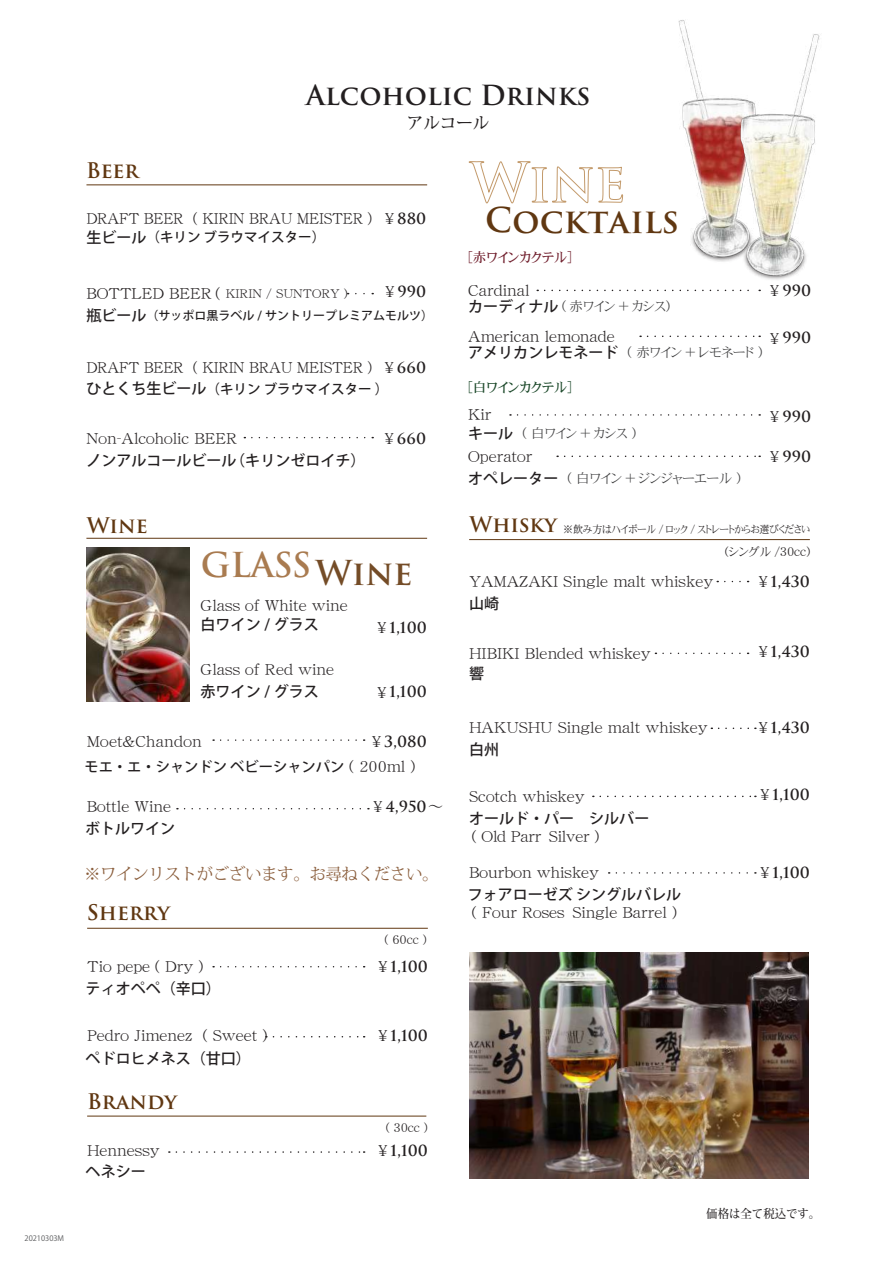
<style>
.page{position:relative;width:894px;height:1263px;background:#fff}
.page>*{position:absolute;margin:0;border:0;box-sizing:border-box;transform-origin:0 0}
.t1{font:600 33.45px "Trajan Pro 3";color:#a97b50}
.t2{font:600 33.45px "Trajan Pro 3";letter-spacing:-.005em;color:#603711}
.t3{font:600 27px "Trajan Pro 3";color:#231f20}
.t4{font:600 21px "Trajan Pro 3";color:#603711}
.t5{font:16.5px "Koz Min Pro";letter-spacing:-.025em;color:#8a5d3b}
.t6{font:500 16.5px "Koz Min Pr 6 N";color:#231f20}
.t7{font:15px "DFHS Mincho W3 WING RKSJ H";letter-spacing:.015em;color:#231f20}
.t8{font:600 15px "Trajan Pro 3";color:#231f20}
.t9{font:500 15px "Koz Go Pro";color:#231f20}
.t10{font:15px "DFHS Mincho W3 WING RKSJ H";letter-spacing:.015em;color:#231f20;scale:.95 1}
.t11{font:500 14.25px "Koz Go Pro";color:#231f20}
.t12{font:13.5px "DFHS Mincho W3 WING RKSJ H";color:#3e3e3f}
.t13{font:500 13.5px "Koz Go Pro";color:#231f20}
.t14{font:13.5px "DFHS Mincho W5 WING RKSJ H";color:#71202e}
.t15{font:13.5px "DFHS Mincho W5 WING RKSJ H";color:#1b4829}
.t16{font:12px "DFHS Mincho W3 WING RKSJ H";color:#231f20}
.t17{font:500 12px "Koz Go Pro";color:#231f20}
.t18{font:500 12px "Koz Min Pr 6 N";color:#231f20;scale:.95 1}
.t19{font:10.5px "DFHS Mincho W3 WING RKSJ H";color:#231f20;scale:.95 1}
.t20{font:7.5px "Koz Go Pr 6 N";color:#57585a}
.s1{font-size:15px}
.s2{font-family:"Koz Min Pr 6 N";font-weight:400}
.s3{font-family:"Koz Go Pro";font-weight:500;font-size:15px;color:#231f20}
.s4{font-family:"Koz Min Pr 6 N"}
.s5{font-family:"Trajan Pro 3";font-weight:600}
.s6{color:#744c27}
.s7{font-family:"DFHS Mincho W3 WING RKSJ H";font-weight:400;font-size:15px}
</style>
<div class="page">
<svg style="left:252px;top:437px;width:121px;height:1px"></svg>
<svg style="left:220px;top:739px;width:144px;height:2px"></svg>
<svg style="left:184px;top:808px;width:185px;height:1px"></svg>
<hr style="left:86px;top:184px;width:341px;height:1px;background:#603711">
<hr style="left:86px;top:538px;width:341px;height:1px;background:#603711">
<svg style="left:468px;top:161px;width:155px;height:43px"></svg>
<svg style="left:662px;top:653px;width:86px;height:1px"></svg>
<svg style="left:718px;top:727px;width:37px;height:2px"></svg>
<svg style="left:600px;top:796px;width:155px;height:1px"></svg>
<svg style="left:616px;top:872px;width:139px;height:2px"></svg>
<svg style="left:220px;top:966px;width:144px;height:1px"></svg>
<svg style="left:273px;top:1036px;width:91px;height:1px"></svg>
<svg style="left:176px;top:1151px;width:188px;height:2px"></svg>
<hr style="left:469px;top:539px;width:340px;height:1px;background:#603711">
<hr style="left:87px;top:928px;width:340px;height:1px;background:#603711">
<hr style="left:87px;top:1116px;width:339px;height:1px;background:#603711">
<svg style="left:544px;top:290px;width:145px;height:1px"></svg>
<svg style="left:517px;top:414px;width:242px;height:2px"></svg>
<svg style="left:564px;top:456px;width:195px;height:1px"></svg>
<svg style="left:647px;top:336px;width:112px;height:1px"></svg>
<img style="left:469px;top:952px;width:339px;height:226px">
<img style="left:86px;top:547px;width:103px;height:154px">
<img style="left:678px;top:20px;width:11px;height:124px">
<img style="left:689px;top:34px;width:131px;height:257px">
<p class="t20" style="left:25px;top:1234px;width:41px">20210303M</p>
<h3 class="t4" style="left:86px;top:155px;width:54px">Beer</h3>
<h2 class="t3" style="left:306px;top:76px;width:285px">Alcoholic Drinks</h2>
<p class="t6" style="left:406px;top:114px;width:84px">アルコール</p>
<p class="t10" style="left:86px;top:211px;width:305px">DRAFT BEER （ KIRIN BRAU MEISTER ）</p>
<p class="t13" style="left:86px;top:229px;width:240px"><span class="s1">生ビール</span>（キリン ブラウマイスター）</p>
<p class="t8" style="left:382px;top:208px;width:46px"><span class="s2">￥</span>880</p>
<h1 class="t2" style="left:485px;top:197px;width:195px">Cocktails</h1>
<p class="t14" style="left:466px;top:251px;width:109px">［赤ワインカクテル］</p>
<p class="t7" style="left:468px;top:283px;width:62px">Cardinal</p>
<p class="t7" style="left:468px;top:329px;width:148px">American lemonade</p>
<p class="t8" style="left:382px;top:281px;width:45px"><span class="s2">￥</span>990</p>
<p class="t8" style="left:767px;top:280px;width:45px"><span class="s2">￥</span>990</p>
<p class="t8" style="left:767px;top:327px;width:45px"><span class="s2">￥</span>990</p>
<p class="t16" style="left:86px;top:288px;width:265px"><span class="s1">BOTTLED BEER（</span> KIRIN / SUNTORY ）</p>
<p class="t12" style="left:468px;top:300px;width:206px"><span class="s3">カーディナル</span> ( 赤ワイン + カシス）</p>
<p class="t17" style="left:86px;top:308px;width:348px"><span class="s1">瓶ビール</span>（サッポロ黒ラベル / サントリープレミアムモルツ）</p>
<p class="t10" style="left:86px;top:360px;width:359px">DRAFT BEER （ KIRIN BRAU MEISTER ）<span class="s4">￥</span><span class="s5">660</span></p>
<p class="t13" style="left:86px;top:380px;width:303px"><span class="s1">ひとくち生ビール</span>（キリン ブラウマイスター ）</p>
<p class="t7" style="left:86px;top:431px;width:152px">Non-Alcoholic BEER</p>
<p class="t8" style="left:382px;top:428px;width:46px"><span class="s2">￥</span>660</p>
<p class="t9" style="left:86px;top:451px;width:280px">ノンアルコールビール（キリンゼロイチ）</p>
<p class="t12" style="left:468px;top:345px;width:298px"><span class="s3">アメリカンレモネード</span>（ 赤ワイン + レモネード ）</p>
<p class="t15" style="left:466px;top:380px;width:109px">［白ワインカクテル］</p>
<p class="t7" style="left:468px;top:407px;width:25px">Kir</p>
<p class="t7" style="left:468px;top:449px;width:65px">Operator</p>
<p class="t8" style="left:767px;top:405px;width:45px"><span class="s2">￥</span>990</p>
<p class="t8" style="left:767px;top:446px;width:45px"><span class="s2">￥</span>990</p>
<p class="t12" style="left:468px;top:426px;width:172px"><span class="s3">キール</span>（ 白ワイン + カシス ）</p>
<h3 class="t4" style="left:87px;top:510px;width:62px">Wine</h3>
<h1 class="t1" style="left:201px;top:541px;width:213px">GLASS<span class="s6">Wine</span></h1>
<p class="t7" style="left:200px;top:598px;width:148px">Glass of White wine</p>
<p class="t9" style="left:200px;top:614px;width:120px">白ワイン / グラス</p>
<p class="t7" style="left:200px;top:662px;width:135px">Glass of Ｒed wine</p>
<p class="t8" style="left:374px;top:616px;width:54px"><span class="s2">￥</span>1,100</p>
<p class="t9" style="left:200px;top:682px;width:120px">赤ワイン / グラス</p>
<p class="t7" style="left:87px;top:734px;width:116px">Ｍｏｅｔ＆Ｃｈａｎｄｏｎ</p>
<p class="t8" style="left:374px;top:681px;width:54px"><span class="s2">￥</span>1,100</p>
<p class="t8" style="left:369px;top:730px;width:59px"><span class="s2">￥</span>3,080</p>
<p class="t11" style="left:84px;top:758px;width:335px">モエ・エ・シャンドン ベビーシャンパン<span class="s7">（ 200ml ）</span></p>
<p class="t7" style="left:87px;top:799px;width:86px">Bottle Wine</p>
<p class="t8" style="left:370px;top:795px;width:74px"><span class="s2">￥</span>4,950<span class="s2">～</span></p>
<p class="t9" style="left:85px;top:818px;width:92px">ボトルワイン</p>
<p class="t5" style="left:84px;top:862px;width:356px">※ワインリストがございます。お尋ねください。</p>
<h3 class="t4" style="left:87px;top:897px;width:84px">Sherry</h3>
<p class="t7" style="left:87px;top:959px;width:117px">Tio pepe ( Dry )</p>
<p class="t9" style="left:86px;top:979px;width:136px">ティオペペ（辛口）</p>
<p class="t7" style="left:87px;top:1028px;width:181px">Pedro Jimenez （ Sweet )</p>
<p class="t9" style="left:86px;top:1048px;width:167px">ペドロヒメネス（甘口）</p>
<h3 class="t4" style="left:87px;top:1086px;width:91px">Brandy</h3>
<p class="t16" style="left:382px;top:934px;width:48px">（ 60cc ）</p>
<p class="t8" style="left:375px;top:956px;width:54px"><span class="s2">￥</span>1,100</p>
<p class="t8" style="left:375px;top:1025px;width:54px"><span class="s2">￥</span>1,100</p>
<p class="t16" style="left:383px;top:1122px;width:48px">（ 30cc ）</p>
<p class="t7" style="left:87px;top:1143px;width:74px">Hennessy</p>
<p class="t8" style="left:375px;top:1139px;width:54px"><span class="s2">￥</span>1,100</p>
<p class="t9" style="left:86px;top:1162px;width:61px">ヘネシー</p>
<p class="t12" style="left:468px;top:471px;width:276px"><span class="s3">オペレーター</span>（ 白ワイン + ジンジャーエール ）</p>
<h3 class="t4" style="left:469px;top:510px;width:89px">Whisky</h3>
<p class="t19" style="left:563px;top:524px;width:261px">※飲み方はハイボール / ロック / ストレートからお選びください</p>
<p class="t7" style="left:469px;top:574px;width:245px">YAMAZAKI Single malt whiskey</p>
<p class="t9" style="left:469px;top:594px;width:31px">山崎</p>
<p class="t16" style="left:722px;top:546px;width:91px">（シングル /30cc）</p>
<p class="t8" style="left:755px;top:571px;width:56px"><span class="s2">￥</span>1,430</p>
<p class="t7" style="left:469px;top:646px;width:183px">HIBIKI Blended whiskey</p>
<p class="t9" style="left:469px;top:664px;width:16px">響</p>
<p class="t8" style="left:755px;top:641px;width:56px"><span class="s2">￥</span>1,430</p>
<p class="t7" style="left:469px;top:720px;width:240px">HAKUSHU Single malt whiskey</p>
<p class="t8" style="left:755px;top:716px;width:56px"><span class="s2">￥</span>1,430</p>
<p class="t9" style="left:469px;top:739px;width:31px">白州</p>
<p class="t7" style="left:469px;top:789px;width:117px">Scotch whiskey</p>
<p class="t8" style="left:757px;top:783px;width:54px"><span class="s2">￥</span>1,100</p>
<p class="t9" style="left:469px;top:809px;width:181px">オールド・パー　シルバー</p>
<p class="t7" style="left:469px;top:829px;width:134px">（ Old Parr　Silver ）</p>
<p class="t7" style="left:469px;top:865px;width:131px">Bourbon whiskey</p>
<p class="t8" style="left:757px;top:862px;width:54px"><span class="s2">￥</span>1,100</p>
<p class="t9" style="left:467px;top:885px;width:215px">フォアローゼズ シングルバレル</p>
<p class="t7" style="left:469px;top:905px;width:212px">（ Four Roses　Single Barrel ）</p>
<p class="t18" style="left:706px;top:1207px;width:121px">価格は全て税込です。</p>
</div>
